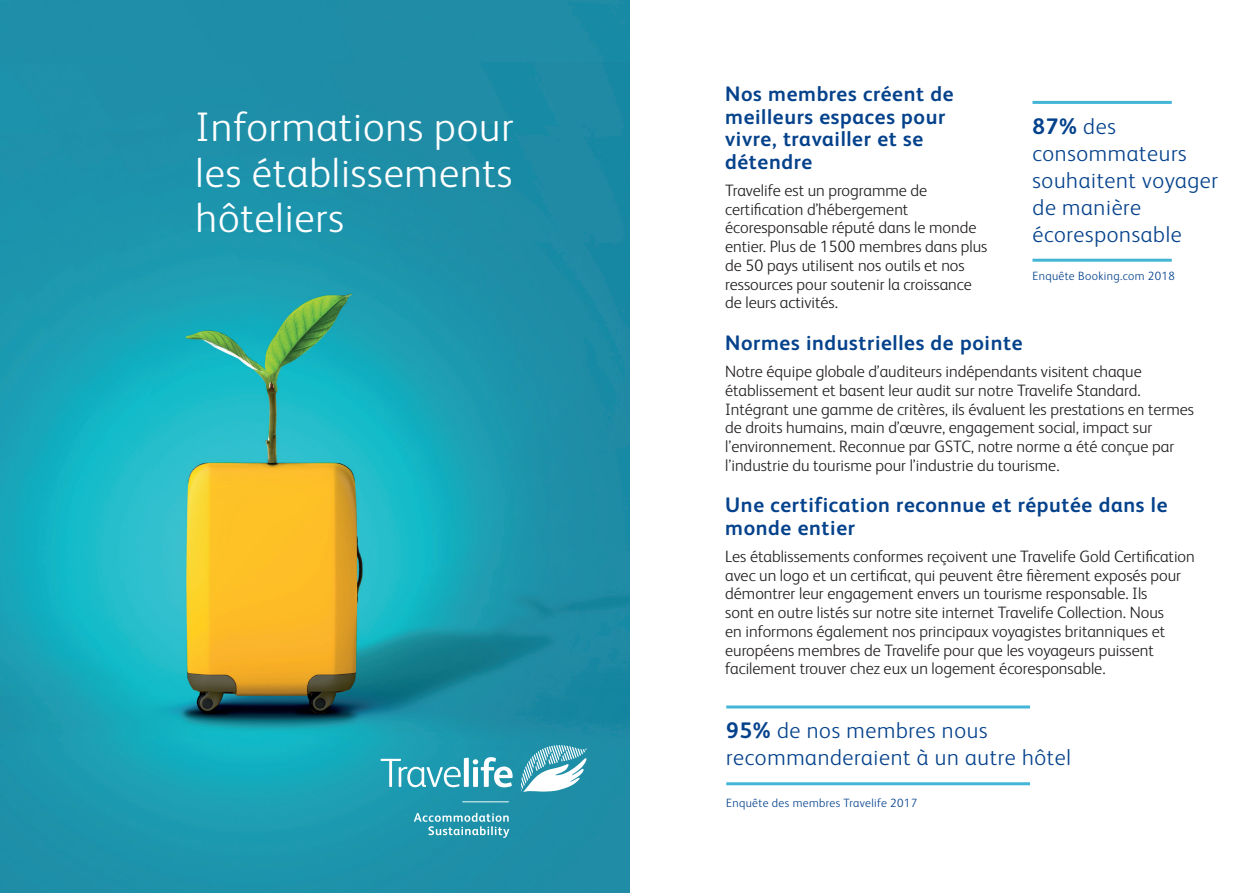
<style>
.page{position:relative;width:1259px;height:893px;background:#fff}
.page>*{position:absolute;margin:0;border:0;box-sizing:border-box;transform-origin:0 0}
.t1{font:300 41.4px/45.6px "FS Albert Pro";letter-spacing:.02em;color:#fff;text-align:justify}
.t2{font:300 22.5px/27px "FS Albert Pro";letter-spacing:.03em;color:#05428c}
.x-head{font:700 21px/22.5px "FS Albert Pro";letter-spacing:.03em;color:#05428c}
.body_text{font:300 16.5px/18.8px "FS Albert Pro";color:#231f20}
.body_text-2{font:300 12px "FS Albert Pro";letter-spacing:.03em;color:#05428c}
.s1{font-weight:700}
</style>
<div class="page">
<img style="left:0;top:0;width:629px;height:893px">
<svg style="left:381px;top:745px;width:205px;height:93px;background:#43a5b9"></svg>
<hr style="left:726px;top:705px;width:304px;height:3px;background:#43b6d8">
<hr style="left:726px;top:782px;width:304px;height:3px;background:#43b6d8">
<hr style="left:1032px;top:101px;width:139px;height:3px;background:#43b6d8">
<hr style="left:1032px;top:259px;width:139px;height:3px;background:#43b6d8">
<p class="t1" style="left:196px;top:102px;width:319px">Informations pour les établissements hôteliers</p>
<p class="x-head" style="left:725px;top:82px;width:230px">Nos membres créent de meilleurs espaces pour vivre, travailler et se détendre</p>
<p class="body_text" style="left:725px;top:180px;width:264px">Travelife est un programme de certification d’hébergement écoresponsable réputé dans le monde entier. Plus de 1500 membres dans plus de 50 pays utilisent nos outils et nos ressources pour soutenir la croissance de leurs activités.</p>
<p class="x-head" style="left:725px;top:330px;width:299px">Normes industrielles de pointe</p>
<p class="body_text" style="left:725px;top:361px;width:470px">Notre équipe globale d’auditeurs indépendants visitent chaque établissement et basent leur audit sur notre Travelife Standard.<br>Intégrant une gamme de critères, ils évaluent les prestations en termes de droits humains, main d’œuvre, engagement social, impact sur l’environnement. Reconnue par GSTC, notre norme a été conçue par l’industrie du tourisme pour l’industrie du tourisme.</p>
<p class="x-head" style="left:725px;top:492px;width:444px">Une certification reconnue et réputée dans le monde entier</p>
<p class="body_text" style="left:725px;top:546px;width:471px">Les établissements conformes reçoivent une Travelife Gold Certification avec un logo et un certificat, qui peuvent être fièrement exposés pour démontrer leur engagement envers un tourisme responsable. Ils<br>sont en outre listés sur notre site internet Travelife Collection. Nous<br>en informons également nos principaux voyagistes britanniques et européens membres de Travelife pour que les voyageurs puissent facilement trouver chez eux un logement écoresponsable.</p>
<p class="t2" style="left:1032px;top:111px;width:187px"><span class="s1">87%</span> des consommateurs souhaitent voyager de manière écoresponsable</p>
<p class="body_text-2" style="left:1032px;top:267px;width:144px">Enquête Booking.com 2018</p>
<p class="t2" style="left:726px;top:716px;width:346px"><span class="s1">95%</span> de nos membres nous recommanderaient à un autre hôtel</p>
<p class="body_text-2" style="left:726px;top:794px;width:192px">Enquête des membres Travelife 2017</p>
</div>
